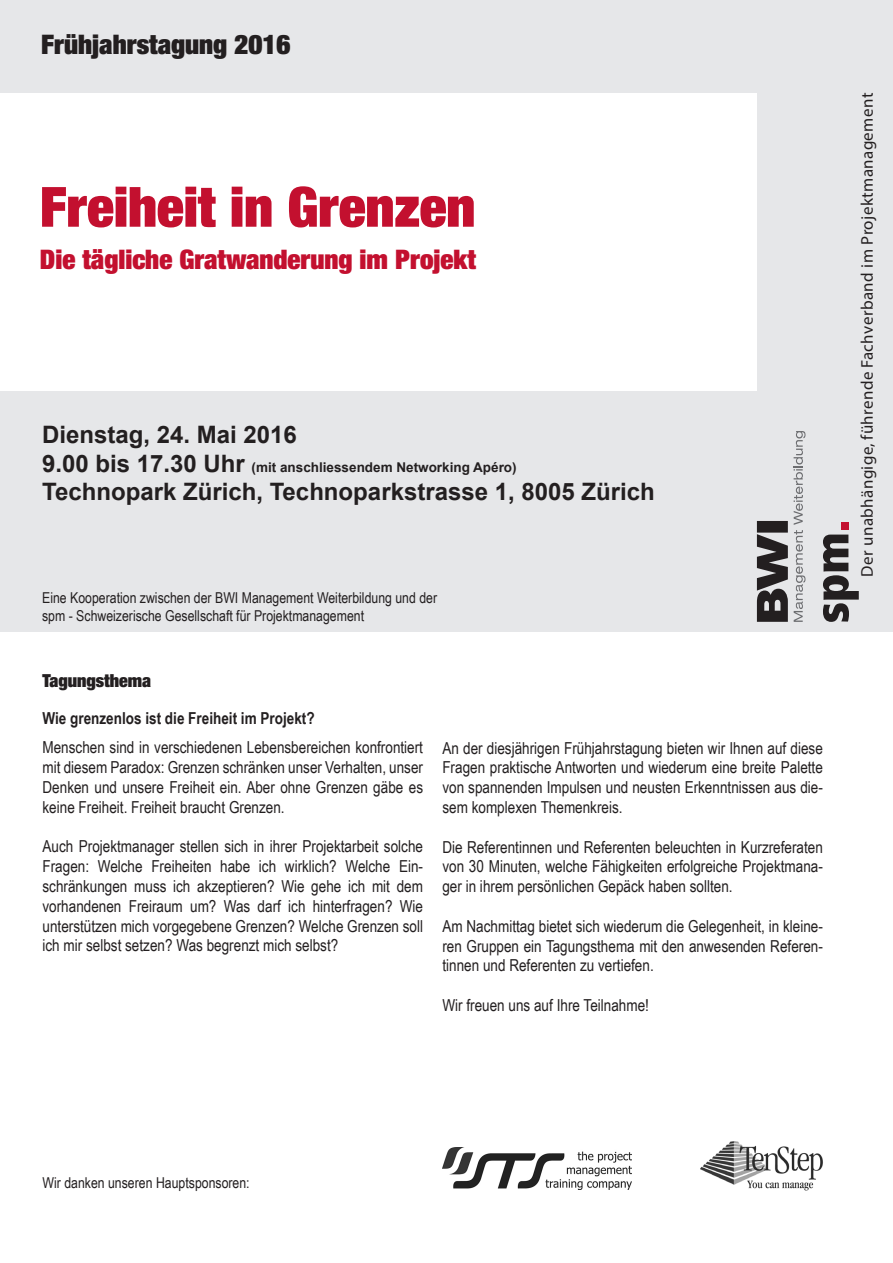
<style>
.page{position:relative;width:893px;height:1263px;background:#fff}
.page>*{position:absolute;margin:0;border:0;box-sizing:border-box;transform-origin:0 0}
.t1{font:900 condensed 55.5px "Helvetica Neue LT Pro";color:#c3102f}
.t2{font:900 condensed 27px "Helvetica Neue LT Pro";color:#c3102f}
.t3{font:900 condensed 27px "Helvetica Neue LT Pro";color:#231f20}
.t4{font:700 24px "Arial";color:#231f20}
.t5{font:900 condensed 18px "Helvetica Neue LT Pro";color:#231f20}
.t6{font:condensed 16.95px "Frutiger LT";letter-spacing:.025em;color:#231f20}
.t7{font:16.5px/19.8px "Arial Narrow";color:#231f20;text-align:justify}
.t8{font:700 16.5px "Arial Narrow";color:#231f20}
.t9{font:15px/18px "Arial Narrow";color:#231f20}
.t10{font:700 13.5px "Arial";color:#231f20}
.s1{font-size:24px}
</style>
<div class="page">
<div style="left:0;top:0;width:893px;height:631px;background:#e6e7e9"></div>
<div style="left:0;top:93px;width:757px;height:298px;background:#fff"></div>
<img style="left:442px;top:1147px;width:190px;height:43px">
<img style="left:701px;top:1142px;width:122px;height:49px">
<svg style="left:757px;top:521px;width:31px;height:101px"></svg>
<svg style="left:794px;top:431px;width:11px;height:191px"></svg>
<svg style="left:823px;top:535px;width:36px;height:87px"></svg>
<div style="left:841px;top:522px;width:7px;height:8px;background:#c3102f"></div>
<h2 class="t3" style="left:41px;top:27px;width:251px">Frühjahrstagung 2016</h2>
<h1 class="t1" style="left:40px;top:170px;width:437px">Freiheit in Grenzen</h1>
<h2 class="t2" style="left:40px;top:241px;width:438px">Die tägliche Gratwanderung im Projekt</h2>
<h3 class="t4" style="left:42px;top:419px;width:256px">Dienstag, 24. Mai 2016</h3>
<p class="t10" style="left:42px;top:458px;width:476px"><span class="s1">9.00 bis 17.30 Uhr</span> (mit anschliessendem Networking Apéro)</p>
<h3 class="t4" style="left:42px;top:476px;width:614px">Technopark Zürich, Technoparkstrasse 1, 8005 Zürich</h3>
<p class="t9" style="left:42px;top:588px;width:396px">Eine Kooperation zwischen der BWI Management Weiterbildung und der spm - Schweizerische Gesellschaft für Projektmanagement</p>
<p class="t5" style="left:43px;top:668px;width:110px">Tagungsthema</p>
<p class="t8" style="left:43px;top:705px;width:274px">Wie grenzenlos ist die Freiheit im Projekt?</p>
<p class="t7" style="left:43px;top:737px;width:382px">Menschen sind in verschiedenen Lebensbereichen konfrontiert mit diesem Paradox: Grenzen schränken unser Verhalten, unser Denken und unsere Freiheit ein. Aber ohne Grenzen gäbe es keine Freiheit. Freiheit braucht Grenzen.</p>
<p class="t7" style="left:43px;top:836px;width:382px">Auch Projektmanager stellen sich in ihrer Projektarbeit solche Fragen: Welche Freiheiten habe ich wirklich? Welche Ein&shy;schränkungen muss ich akzeptieren? Wie gehe ich mit dem vorhandenen Freiraum um? Was darf ich hinterfragen? Wie unterstützen mich vorgegebene Grenzen? Welche Grenzen soll ich mir selbst setzen? Was begrenzt mich selbst?</p>
<p class="t7" style="left:442px;top:737px;width:382px">An der diesjährigen Frühjahrstagung bieten wir Ihnen auf diese Fragen praktische Antworten und wiederum eine breite Palette von spannenden Impulsen und neusten Erkenntnissen aus die&shy;sem komplexen Themenkreis.</p>
<p class="t7" style="left:442px;top:836px;width:382px">Die Referentinnen und Referenten beleuchten in Kurzreferaten von 30 Minuten, welche Fähigkeiten erfolgreiche Projektmana&shy;ger in ihrem persönlichen Gepäck haben sollten.</p>
<p class="t7" style="left:442px;top:915px;width:382px">Am Nachmittag bietet sich wiederum die Gelegenheit, in kleine&shy;ren Gruppen ein Tagungsthema mit den anwesenden Referen&shy;tinnen und Referenten zu vertiefen.</p>
<p class="t7" style="left:442px;top:995px;width:208px">Wir freuen uns auf Ihre Teilnahme!</p>
<p class="t6" style="left:857px;top:576px;width:485px;rotate:-90deg">Der unabhängige, führende Fachverband im Projektmanagement</p>
<p class="t9" style="left:43px;top:1173px;width:209px">Wir danken unseren Hauptsponsoren:</p>
</div>
